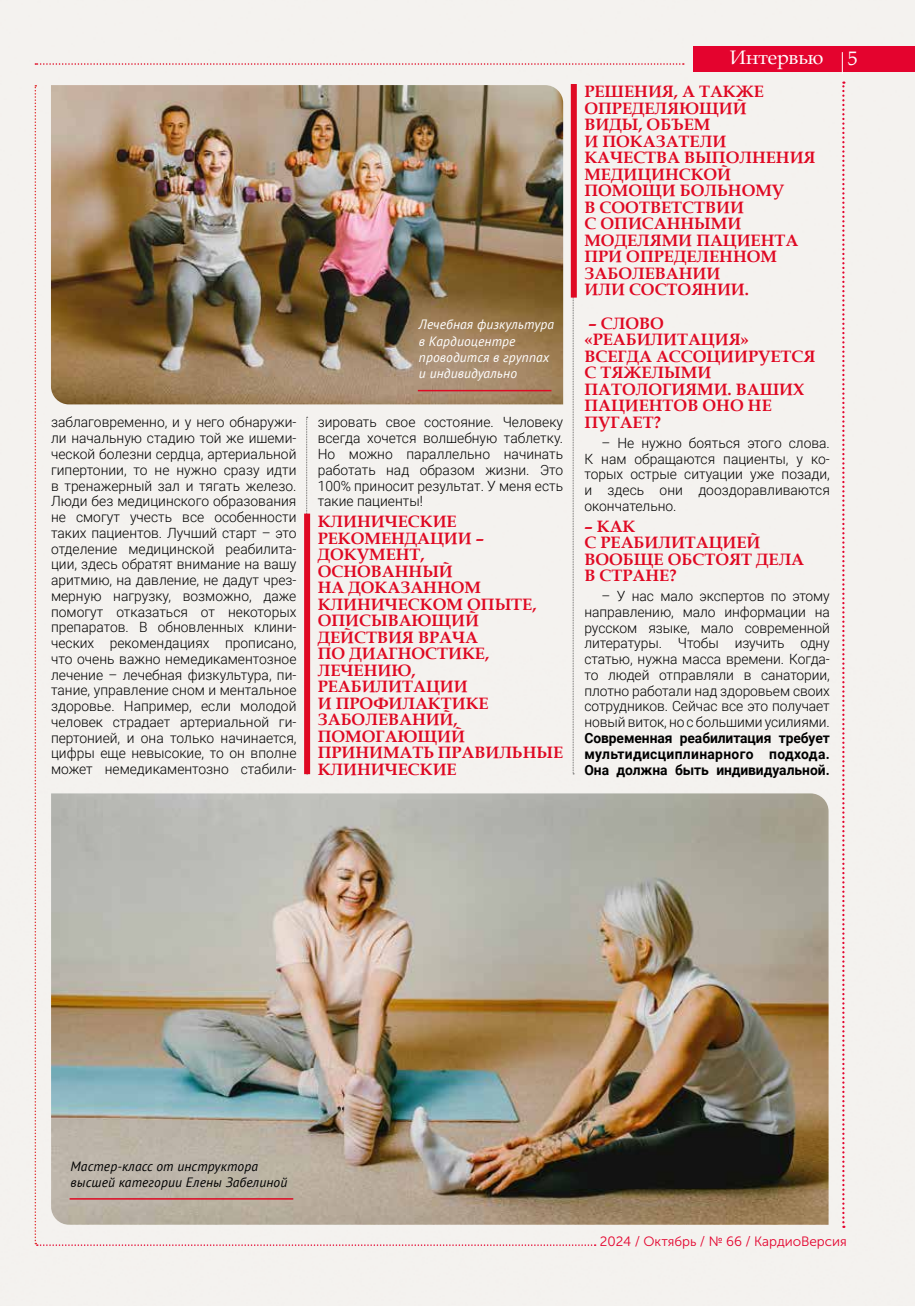
<style>
.page{position:relative;width:915px;height:1306px;background:#fff}
.page>*{position:absolute;margin:0;border:0;box-sizing:border-box;transform-origin:0 0}
.t1{font:19.5px "Book Antiqua";color:#fff}
.t2{font:700 16.5px/16.5px "Book Antiqua";color:#df0923}
.t3{font:300 14.1px/15.8px "Roboto";color:#000;text-align:justify}
.t4{font:700 14.1px/15.8px "Roboto";color:#000;text-align:justify}
.t5{font:italic 13.5px/16.2px "PT Sans";letter-spacing:.01em;color:#fff}
.t6{font:italic 13.5px/16.2px "PT Sans";letter-spacing:.01em;color:#000}
.t7{font:13.5px "Museo Sans Cyrl 300";color:#e4032e}
.s1{color:#fdfdfd}
</style>
<div class="page">
<div style="left:0;top:0;width:914px;height:1305px;background:#f4f2ef"></div>
<div style="left:693px;top:47px;width:221px;height:25px;background:#e4032e"></div>
<svg style="left:841px;top:52px;width:1px;height:22px"></svg>
<svg style="left:842px;top:81px;width:2px;height:1146px"></svg>
<svg style="left:35px;top:63px;width:648px;height:2px"></svg>
<img style="left:595px;top:793px;width:233px;height:431px">
<img style="left:35px;top:85px;width:560px;height:1160px">
<div style="left:304px;top:513px;width:6px;height:261px;background:#df0923"></div>
<div style="left:570px;top:84px;width:6px;height:213px;background:#df0923"></div>
<hr style="left:70px;top:1198px;width:223px;height:1px;background:#df0923">
<hr style="left:417px;top:390px;width:134px;height:1px;background:#df0923">
<p class="t5" style="left:419px;top:316px;width:137px">Лечебная физкультура в Кардиоцентре проводится в группах и индивидуально</p>
<p class="t3" style="left:51px;top:414px;width:247px">заблаговременно, и у него обнаружи&shy;ли начальную стадию той же ишеми&shy;ческой болезни сердца, артериальной гипертонии, то не нужно сразу идти в тренажерный зал и тягать железо.<br>Люди без медицинского образования не смогут учесть все особенности таких пациентов. Лучший старт – это отделение медицинской реабилита&shy;ции, здесь обратят внимание на вашу аритмию, на давление, не дадут чрез&shy;мерную нагрузку, возможно, даже помогут отказаться от некоторых препаратов. В обновленных клини&shy;ческих рекомендациях прописано, что очень важно немедикаментозное лечение – лечебная физкультура, пи&shy;тание, управление сном и ментальное здоровье. Например, если молодой человек страдает артериальной ги&shy;пертонией, и она только начинается, цифры еще невысокие, то он вполне может немедикаментозно стабили-</p>
<p class="t3" style="left:317px;top:414px;width:247px">зировать свое состояние. Человеку всегда хочется волшебную таблетку.<br>Но можно параллельно начинать работать над образом жизни. Это 100% приносит результат. У меня есть такие пациенты!</p>
<p class="t2" style="left:317px;top:513px;width:247px">КЛИНИЧЕСКИЕ<br>РЕКОМЕНДАЦИИ –<br>ДОКУМЕНТ,<br>ОСНОВАННЫЙ<br>НА ДОКАЗАННОМ<br>КЛИНИЧЕСКОМ ОПЫТЕ,<br>ОПИСЫВАЮЩИЙ<br>ДЕЙСТВИЯ ВРАЧА<br>ПО ДИАГНОСТИКЕ,<br>ЛЕЧЕНИЮ,<br>РЕАБИЛИТАЦИИ<br>И ПРОФИЛАКТИКЕ<br>ЗАБОЛЕВАНИЙ,<br>ПОМОГАЮЩИЙ<br>ПРИНИМАТЬ ПРАВИЛЬНЫЕ<br>КЛИНИЧЕСКИЕ</p>
<h1 class="t1" style="left:729px;top:44px;width:129px">Интервью <span class="s1">5</span></h1>
<p class="t2" style="left:584px;top:83px;width:232px">РЕШЕНИЯ, А ТАКЖЕ<br>ОПРЕДЕЛЯЮЩИЙ<br>ВИДЫ, ОБЪЕМ<br>И ПОКАЗАТЕЛИ<br>КАЧЕСТВА ВЫПОЛНЕНИЯ<br>МЕДИЦИНСКОЙ<br>ПОМОЩИ БОЛЬНОМУ<br>В СООТВЕТСТВИИ<br>С ОПИСАННЫМИ<br>МОДЕЛЯМИ ПАЦИЕНТА<br>ПРИ ОПРЕДЕЛЕННОМ<br>ЗАБОЛЕВАНИИ<br>ИЛИ СОСТОЯНИИ.</p>
<p class="t2" style="left:584px;top:315px;width:232px">– СЛОВО «РЕАБИЛИТАЦИЯ»<br>ВСЕГДА АССОЦИИРУЕТСЯ<br>С ТЯЖЕЛЫМИ<br>ПАТОЛОГИЯМИ. ВАШИХ<br>ПАЦИЕНТОВ ОНО НЕ<br>ПУГАЕТ?</p>
<p class="t3" style="left:584px;top:434px;width:247px;text-indent:17px">– Не нужно бояться этого слова.<br>К нам обращаются пациенты, у ко&shy;торых острые ситуации уже позади, и здесь они дооздоравливаются окончательно.</p>
<p class="t2" style="left:584px;top:517px;width:221px">– КАК<br>С РЕАБИЛИТАЦИЕЙ<br>ВООБЩЕ ОБСТОЯТ ДЕЛА<br>В СТРАНЕ?</p>
<p class="t3" style="left:584px;top:587px;width:247px;text-indent:17px">– У нас мало экспертов по этому направлению, мало информации на русском языке, мало современной литературы. Чтобы изучить одну статью, нужна масса времени. Когда&shy;то людей отправляли в санатории, плотно работали над здоровьем своих сотрудников. Сейчас все это получает новый виток, но с большими усилиями.</p>
<p class="t4" style="left:584px;top:729px;width:247px">Современная реабилитация требует мультидисциплинарного подхода.<br>Она должна быть индивидуальной.</p>
<p class="t6" style="left:71px;top:1157px;width:218px">Мастер-класс от инструктора высшей категории Елены Забелиной</p>
<p class="t7" style="left:599px;top:1233px;width:248px">2024 / Октябрь / № 66 / КардиоВерсия</p>
</div>
